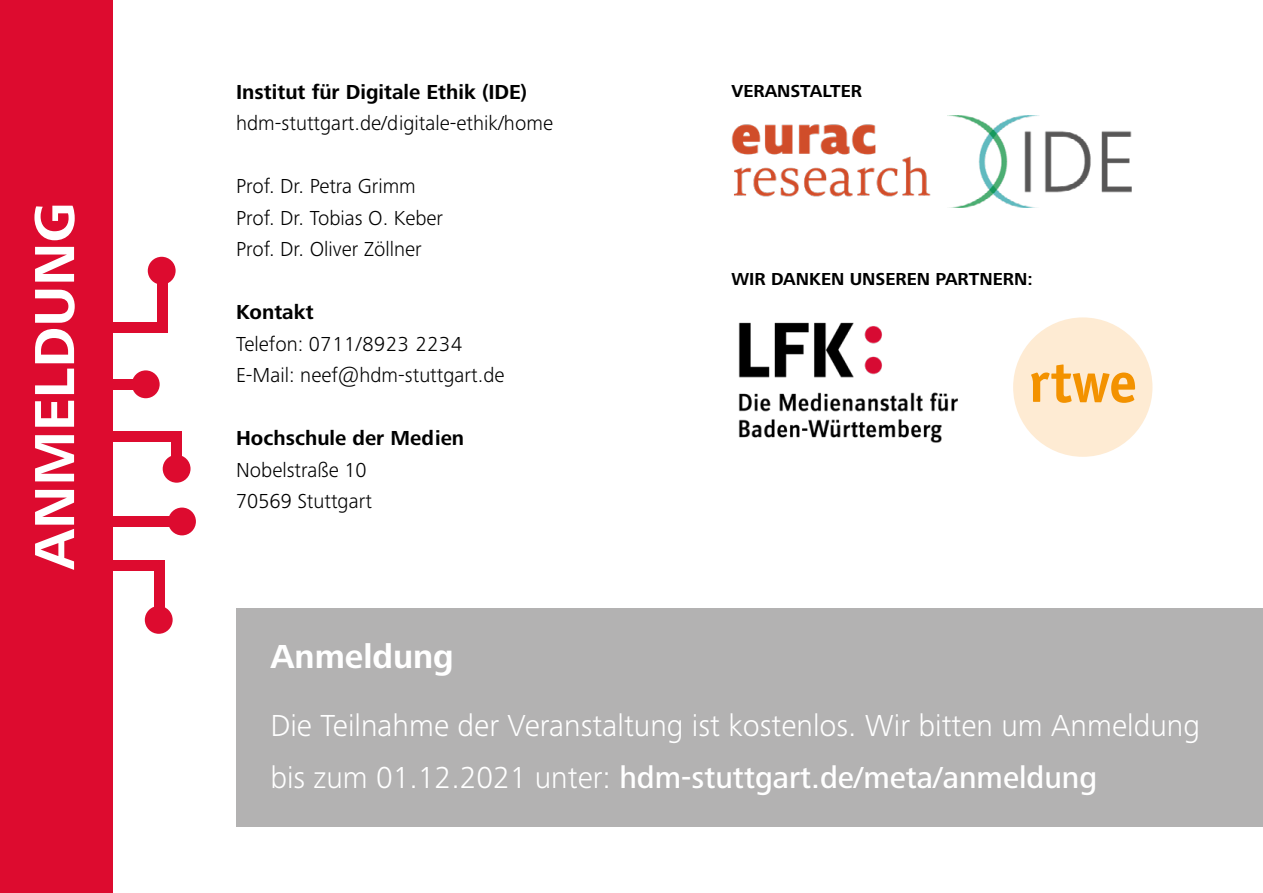
<style>
.page{position:relative;width:1263px;height:893px;background:#fff}
.page>*{position:absolute;margin:0;border:0;box-sizing:border-box;transform-origin:0 0}
.t1{font:700 58.5px "Hd M Frutiger Next Pro";color:#fff}
.t2{font:700 34.5px "Hd M Frutiger Next Pro";color:#fff}
.t3{font:300 31.5px/51.8px "Hd M Frutiger Next Pro";color:#fff}
.t4{font:300 21px/31.5px "Hd M Frutiger Next Pro";color:#000}
.t5{font:700 21px "Hd M Frutiger Next Pro";color:#000}
.t6{font:700 18px "Hd M Frutiger Next Pro";color:#000}
.s1{font-weight:500}
</style>
<div class="page">
<div style="left:236px;top:609px;width:1027px;height:218px;background:#b3b2b2"></div>
<div style="left:0;top:0;width:112px;height:893px;background:#dd0b2f"></div>
<div style="left:105px;top:322px;width:63px;height:11px;background:#dd0b2f"></div>
<div style="left:77px;top:379px;width:63px;height:11px;background:#dd0b2f"></div>
<div style="left:105px;top:432px;width:77px;height:10px;background:#dd0b2f"></div>
<div style="left:105px;top:516px;width:77px;height:11px;background:#dd0b2f"></div>
<div style="left:88px;top:560px;width:76px;height:11px;background:#dd0b2f"></div>
<div style="left:158px;top:270px;width:10px;height:63px;background:#dd0b2f"></div>
<div style="left:154px;top:560px;width:11px;height:63px;background:#dd0b2f"></div>
<div style="left:171px;top:432px;width:11px;height:33px;background:#dd0b2f"></div>
<div style="left:145px;top:606px;width:28px;height:28px;background:#dd0b2f;border-radius:50%"></div>
<div style="left:168px;top:508px;width:28px;height:27px;background:#dd0b2f;border-radius:50%"></div>
<div style="left:163px;top:455px;width:28px;height:28px;background:#dd0b2f;border-radius:50%"></div>
<div style="left:132px;top:370px;width:28px;height:28px;background:#dd0b2f;border-radius:50%"></div>
<div style="left:148px;top:257px;width:28px;height:28px;background:#dd0b2f;border-radius:50%"></div>
<img style="left:731px;top:124px;width:199px;height:73px">
<img style="left:738px;top:322px;width:220px;height:121px">
<div style="left:1013px;top:317px;width:139px;height:140px;background:#feebd3;border-radius:50%"></div>
<svg style="left:1031px;top:364px;width:104px;height:39px"></svg>
<img style="left:947px;top:115px;width:184px;height:93px">
<h1 class="t1" style="left:21px;top:570px;width:369px;rotate:-90deg">ANMELDUNG</h1>
<p class="t5" style="left:236px;top:80px;width:292px">Institut für Digitale Ethik (IDE)</p>
<p class="t4" style="left:236px;top:108px;width:318px">hdm-stuttgart.de/digitale-ethik/home</p>
<p class="t4" style="left:236px;top:171px;width:208px">Prof. Dr. Petra Grimm<br>Prof. Dr. Tobias O. Keber<br>Prof. Dr. Oliver Zöllner</p>
<p class="t5" style="left:236px;top:300px;width:79px">Kontakt</p>
<p class="t4" style="left:236px;top:328px;width:270px">Telefon: 0711/8923 2234<br>E-Mail: neef@hdm-stuttgart.de</p>
<p class="t5" style="left:236px;top:426px;width:230px">Hochschule der Medien</p>
<p class="t4" style="left:236px;top:454px;width:137px">Nobelstraße 10<br>70569 Stuttgart</p>
<p class="t6" style="left:731px;top:80px;width:132px">VERANSTALTER</p>
<p class="t6" style="left:731px;top:269px;width:303px">WIR DANKEN UNSEREN PARTNERN:</p>
<h2 class="t2" style="left:270px;top:636px;width:185px">Anmeldung</h2>
<h3 class="t3" style="left:270px;top:700px;width:931px">Die Teilnahme der Veranstaltung ist kostenlos. Wir bitten um Anmeldung bis zum 01.12.2021 unter: <span class="s1">hdm-stuttgart.de/meta/anmeldung</span></h3>
</div>
